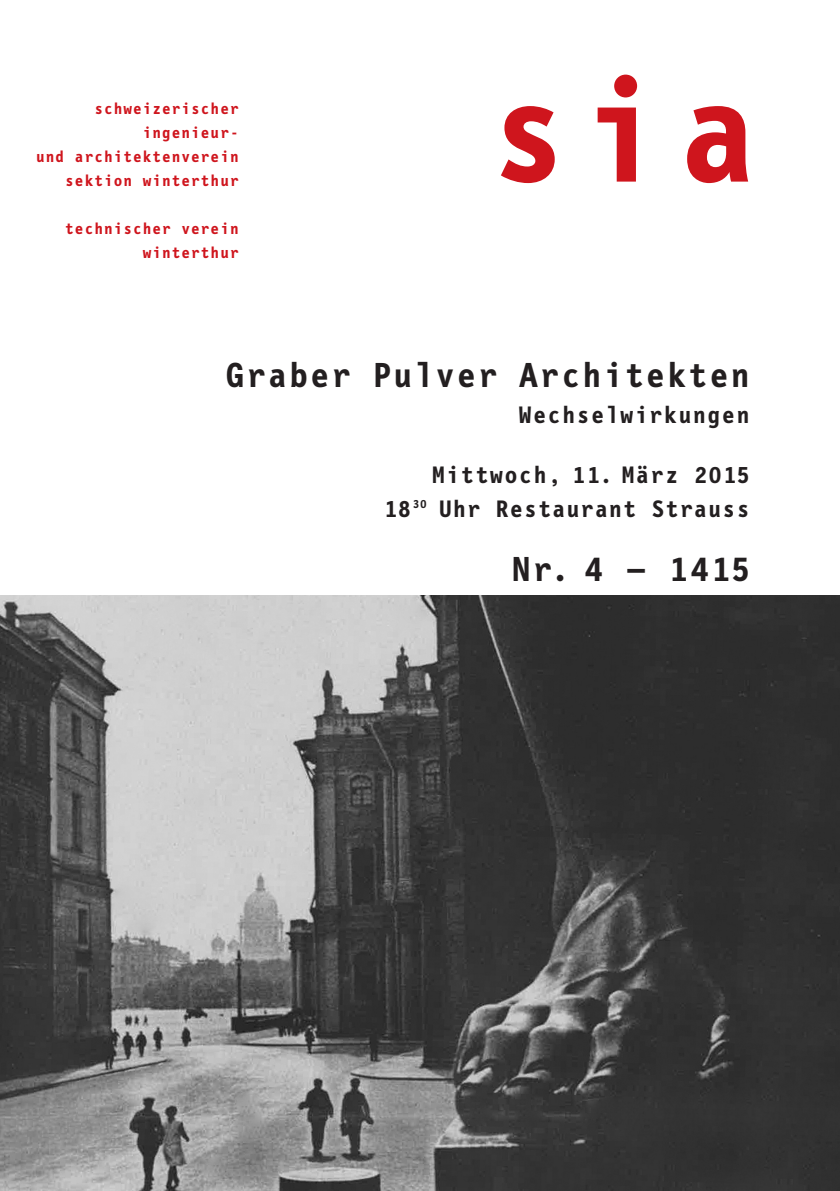
<style>
.page{position:relative;width:840px;height:1191px;background:#fff}
.page>*{position:absolute;margin:0;border:0;box-sizing:border-box;transform-origin:0 0}
.t1{font:700 147.8px "Letter Gothicneu";color:#cf151d}
.t2{font:700 35px "Letter Gothicneu";letter-spacing:.105em;color:#231f20}
.t3{font:700 24px/34px "Letter Gothicneu";letter-spacing:.105em;color:#231f20;text-align:right}
.t4{font:700 16px/24px "Letter Gothicneu";letter-spacing:.105em;color:#cf151d;text-align:right}
</style>
<div class="page">
<img style="left:0;top:595px;width:839px;height:596px">
<p class="t4" style="left:37px;top:97px;width:203px">schweizerischer ingenieur-<br>und architektenverein sektion winterthur</p>
<p class="t4" style="left:66px;top:217px;width:174px">technischer verein winterthur</p>
<h1 class="t1" style="left:491px;top:44px;width:265px">sia</h1>
<h2 class="t2" style="left:226px;top:354px;width:524px">Graber Pulver Architekten</h2>
<h3 class="t3" style="left:519px;top:397px;width:231px">Wechselwirkungen</h3>
<h3 class="t3" style="left:384px;top:457px;width:366px">Mittwoch, 11. März 2015<br>18<sup>30</sup> Uhr Restaurant Strauss</h3>
<h2 class="t2" style="left:512px;top:548px;width:238px">Nr. 4 – 1415</h2>
</div>
